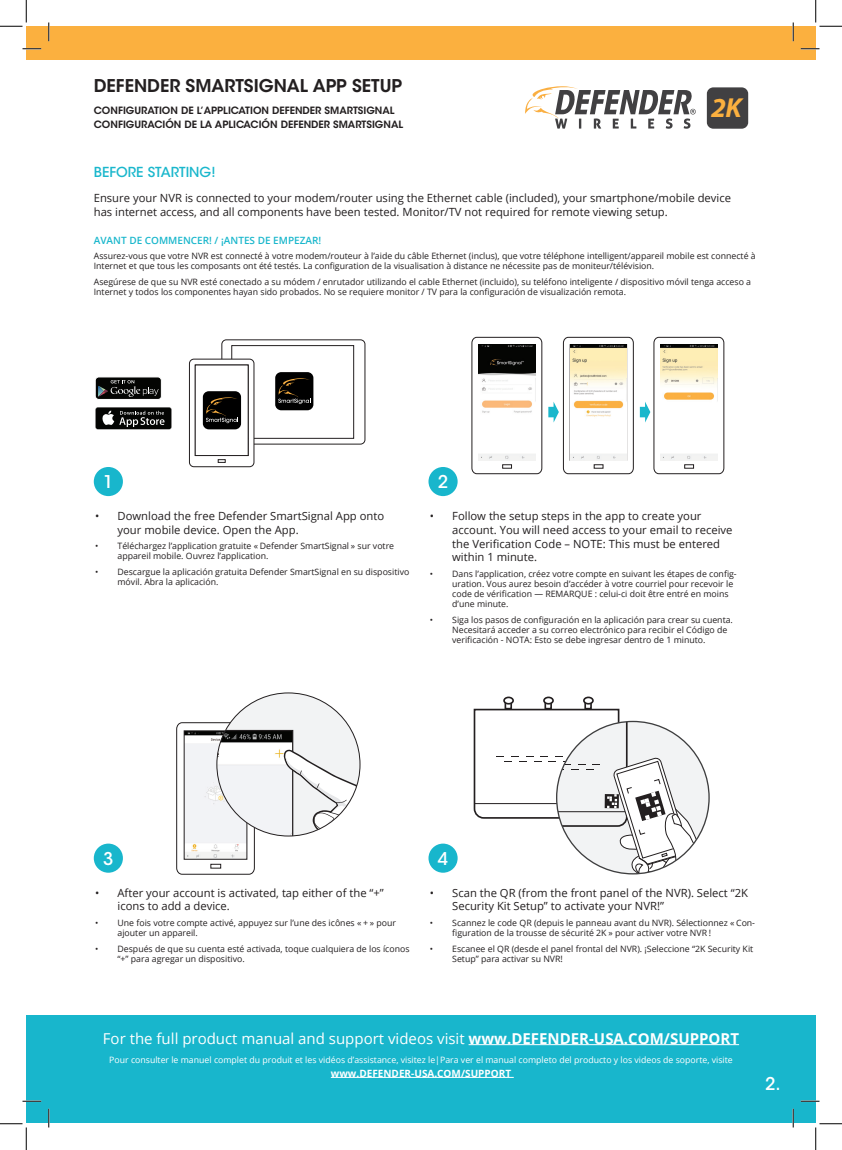
<style>
.page{position:relative;width:842px;height:1150px;background:#fff}
.page>*{position:absolute;margin:0;border:0;box-sizing:border-box;transform-origin:0 0}
.t1{font:italic 700 27.62px "Myriad Pro";color:#fbb03f}
.Headers{font:600 17.5px "ITC Avant Garde Std";color:#231f20}
.Body_Translations{font:500 17.5px "ITC Avant Garde Std";color:#fff}
.Body{font:15px "Open Sans";color:#fff}
.Sub_Headers{font:500 13.75px "ITC Avant Garde Std";color:#1ab7cc}
.Body-2{font:11.25px/13.8px "Open Sans";color:#231f20}
.Headers-2{font:600 10px "ITC Avant Garde Std";color:#231f20}
.Body-3{font:600 10px "Open Sans";color:#1ab7cc}
.Body-4{font:700 10px "Open Sans";color:#fff}
.Body_Translations-2{font:8.75px/10px "Open Sans";color:#231f20}
.Body-5{font:8.75px "Open Sans";color:#fff}
.s1{font-weight:700}
</style>
<div class="page">
<div style="left:26px;top:26px;width:789px;height:34px;background:#fbb03f"></div>
<svg style="left:471px;top:337px;width:71px;height:137px"></svg>
<svg style="left:548px;top:337px;width:85px;height:137px"></svg>
<div style="left:570px;top:344px;width:57px;height:116px;border:1px solid #231f20"></div>
<svg style="left:640px;top:337px;width:84px;height:137px"></svg>
<img style="left:478px;top:345px;width:57px;height:116px">
<img style="left:570px;top:345px;width:56px;height:116px">
<img style="left:660px;top:345px;width:57px;height:116px">
<div style="left:707px;top:87px;width:41px;height:42px;background:#414042;border-radius:6px"></div>
<svg style="left:525px;top:86px;width:170px;height:43px"></svg>
<div style="left:26px;top:1015px;width:789px;height:108px;background:#18b6cc"></div>
<svg style="left:95px;top:407px;width:77px;height:23px"></svg>
<div style="left:96px;top:408px;width:75px;height:21px;background:#040503;border-radius:2px"></div>
<img style="left:146px;top:407px;width:26px;height:23px">
<svg style="left:102px;top:411px;width:62px;height:16px"></svg>
<div style="left:95px;top:377px;width:66px;height:22px;background:#040503;border-radius:4px"></div>
<div style="left:95px;top:377px;width:67px;height:23px;border:1px solid #fff;border-radius:4px"></div>
<svg style="left:98px;top:380px;width:61px;height:17px"></svg>
<svg style="left:189px;top:339px;width:176px;height:128px"></svg>
<div style="left:94px;top:467px;width:29px;height:29px;background:#18b6cc;border-radius:50%"></div>
<div style="left:94px;top:844px;width:29px;height:29px;background:#18b6cc;border-radius:50%"></div>
<div style="left:428px;top:467px;width:29px;height:29px;background:#18b6cc;border-radius:50%"></div>
<div style="left:428px;top:844px;width:29px;height:29px;background:#18b6cc;border-radius:50%"></div>
<div style="left:217px;top:693px;width:143px;height:143px;background:#f2f3f4;border-radius:50%"></div>
<svg style="left:176px;top:722px;width:184px;height:153px"></svg>
<div style="left:504px;top:702px;width:8px;height:7px;border:2px solid #231f20"></div>
<div style="left:503px;top:696px;width:11px;height:9px;border:2px solid #231f20;border-radius:50%"></div>
<div style="left:544px;top:702px;width:8px;height:7px;border:2px solid #231f20"></div>
<div style="left:543px;top:696px;width:11px;height:9px;border:2px solid #231f20;border-radius:50%"></div>
<div style="left:584px;top:702px;width:8px;height:7px;border:2px solid #231f20"></div>
<div style="left:583px;top:696px;width:11px;height:9px;border:2px solid #231f20;border-radius:50%"></div>
<svg style="left:473px;top:708px;width:236px;height:166px"></svg>
<hr style="left:468px;top:1044px;width:271px;height:1px;background:#fff">
<hr style="left:331px;top:1077px;width:183px;height:1px;background:#fff">
<svg style="left:22px;top:48px;width:19px;height:2px"></svg>
<svg style="left:800px;top:48px;width:19px;height:2px"></svg>
<svg style="left:22px;top:1100px;width:19px;height:2px"></svg>
<svg style="left:800px;top:1100px;width:19px;height:2px"></svg>
<svg style="left:48px;top:23px;width:2px;height:18px"></svg>
<svg style="left:48px;top:1109px;width:2px;height:18px"></svg>
<svg style="left:792px;top:23px;width:2px;height:18px"></svg>
<svg style="left:792px;top:1109px;width:2px;height:18px"></svg>
<svg style="left:0;top:0;width:27px;height:27px"></svg>
<svg style="left:0;top:1123px;width:27px;height:27px"></svg>
<svg style="left:815px;top:0;width:27px;height:27px"></svg>
<svg style="left:815px;top:1123px;width:27px;height:27px"></svg>
<p class="Headers" style="left:94px;top:74px;width:310px">DEFENDER SMARTSIGNAL APP SETUP</p>
<p class="Headers-2" style="left:94px;top:104px;width:302px">CONFIGURATION DE L’APPLICATION DEFENDER SMARTSIGNAL</p>
<p class="Headers-2" style="left:94px;top:118px;width:311px">CONFIGURACIÓN DE LA APLICACIÓN DEFENDER SMARTSIGNAL</p>
<p class="t1" style="left:711px;top:90px;width:32px">2K</p>
<p class="Sub_Headers" style="left:94px;top:164px;width:123px">BEFORE STARTING!</p>
<p class="Body-2" style="left:94px;top:191px;width:638px">Ensure your NVR is connected to your modem/router using the Ethernet cable (included), your smartphone/mobile device has internet access, and all components have been tested. Monitor/TV not required for remote viewing setup.</p>
<p class="Body-3" style="left:94px;top:233px;width:229px">AVANT DE COMMENCER! / ¡ANTES DE EMPEZAR!</p>
<p class="Body_Translations-2" style="left:94px;top:251px;width:663px">Assurez-vous que votre NVR est connecté à votre modem/routeur à l’aide du câble Ethernet (inclus), que votre téléphone intelligent/appareil mobile est connecté à<br>Internet et que tous les composants ont été testés. La configuration de la visualisation à distance ne nécessite pas de moniteur/télévision.</p>
<p class="Body_Translations-2" style="left:94px;top:277px;width:659px">Asegúrese de que su NVR esté conectado a su módem / enrutador utilizando el cable Ethernet (incluido), su teléfono inteligente / dispositivo móvil tenga acceso a<br>Internet y todos los componentes hayan sido probados. No se requiere monitor / TV para la configuración de visualización remota.</p>
<p class="Body_Translations" style="left:103px;top:471px;width:12px">1</p>
<p class="Body-2" style="left:117px;top:509px;width:268px;text-indent:-22px">• Download the free Defender SmartSignal App onto your mobile device. Open the App.</p>
<p class="Body_Translations-2" style="left:117px;top:541px;width:278px;text-indent:-22px">• Téléchargez l’application gratuite « Defender SmartSignal » sur votre appareil mobile. Ouvrez l’application.</p>
<p class="Body_Translations-2" style="left:117px;top:567px;width:293px;text-indent:-22px">• Descargue la aplicación gratuita Defender SmartSignal en su dispositivo móvil. Abra la aplicación.</p>
<p class="Body_Translations" style="left:438px;top:471px;width:12px">2</p>
<p class="Body-2" style="left:452px;top:509px;width:282px;text-indent:-22px">• Follow the setup steps in the app to create your account. You will need access to your email to receive the Verification Code – NOTE: This must be entered within 1 minute.</p>
<p class="Body_Translations-2" style="left:452px;top:568px;width:286px;text-indent:-22px">• Dans l’application, créez votre compte en suivant les étapes de config&shy;uration. Vous aurez besoin d’accéder à votre courriel pour recevoir le code de vérification — REMARQUE : celui-ci doit être entré en moins d’une minute.</p>
<p class="Body_Translations-2" style="left:452px;top:614px;width:282px;text-indent:-22px">• Siga los pasos de configuración en la aplicación para crear su cuenta.<br>Necesitará acceder a su correo electrónico para recibir el Código de verificación - NOTA: Esto se debe ingresar dentro de 1 minuto.</p>
<p class="Body_Translations" style="left:103px;top:847px;width:12px">3</p>
<p class="Body-2" style="left:117px;top:885px;width:268px;text-indent:-22px">• After your account is activated, tap either of the “+” icons to add a device.</p>
<p class="Body_Translations-2" style="left:117px;top:918px;width:280px;text-indent:-22px">• Une fois votre compte activé, appuyez sur l’une des icônes « + » pour ajouter un appareil.</p>
<p class="Body_Translations-2" style="left:117px;top:943px;width:293px;text-indent:-22px">• Después de que su cuenta esté activada, toque cualquiera de los íconos “+” para agregar un dispositivo.</p>
<p class="Body_Translations" style="left:438px;top:847px;width:12px">4</p>
<p class="Body-2" style="left:452px;top:885px;width:297px;text-indent:-22px">• Scan the QR (from the front panel of the NVR). Select “2K<br>Security Kit Setup” to activate your NVR!”</p>
<p class="Body_Translations-2" style="left:452px;top:918px;width:304px;text-indent:-22px">• Scannez le code QR (depuis le panneau avant du NVR). Sélectionnez « Con&shy;figuration de la trousse de sécurité 2K » pour activer votre NVR !</p>
<p class="Body_Translations-2" style="left:452px;top:943px;width:302px;text-indent:-22px">• Escanee el QR (desde el panel frontal del NVR). ¡Seleccione “2K Security Kit<br>Setup” para activar su NVR!</p>
<p class="Body" style="left:103px;top:1028px;width:637px">For the full product manual and support videos visit <span class="s1">www.DEFENDER-USA.COM/SUPPORT</span></p>
<p class="Body-5" style="left:109px;top:1054px;width:625px">Pour consulter le manuel complet du produit et les vidéos d’assistance, visitez le|Para ver el manual completo del producto y los videos de soporte, visite</p>
<p class="Body-4" style="left:331px;top:1066px;width:182px">www.DEFENDER-USA.COM/SUPPORT</p>
<p class="Body_Translations" style="left:765px;top:1072px;width:17px">2.</p>
</div>
